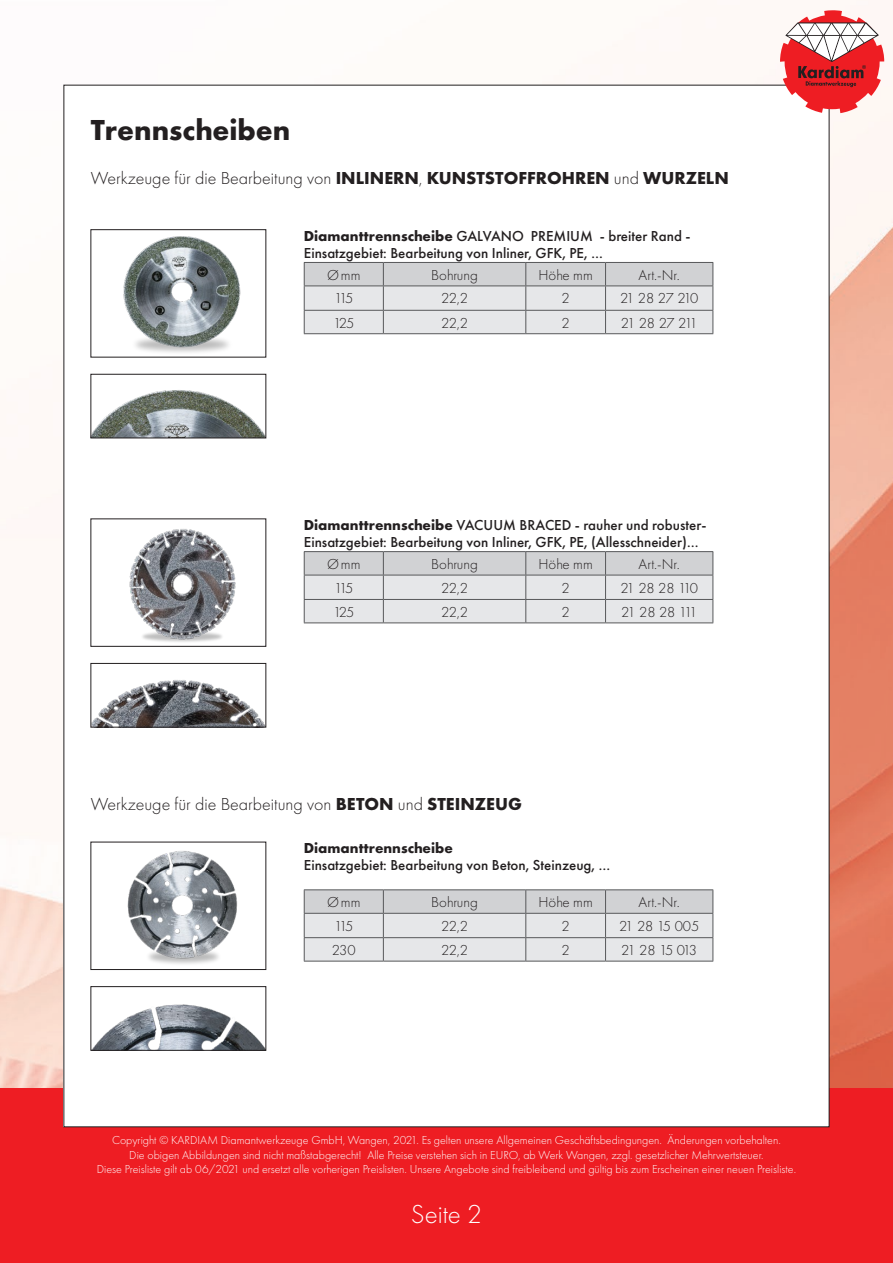
<style>
.page{position:relative;width:893px;height:1263px;background:#fff}
.page>*{position:absolute;margin:0;border:0;box-sizing:border-box;transform-origin:0 0}
.t1{font:700 30px "Futura PT";color:#231f20}
.t2{font:300 27px "Futura PT";color:#fff}
.t3{font:300 18px "Futura PT";color:#231f20}
.t4{font:500 15px "Futura PT";color:#231f20}
.t5{font:300 15px "Futura PT";color:#231f20}
.t6{font:700 15px "Futura PT";color:#231f20}
.t7{font:300 12px "Futura PT";color:#fff}
.s1{font-weight:700}
</style>
<div class="page">
<img style="left:0;top:57px;width:893px;height:1031px">
<div style="left:0;top:1088px;width:893px;height:175px;background:#ee1d23"></div>
<div style="left:64px;top:85px;width:765px;height:1042px;background:#fff"></div>
<svg style="left:780px;top:10px;width:104px;height:103px"></svg>
<hr style="left:304px;top:551px;width:79px;height:1px;background:#57585a">
<hr style="left:383px;top:551px;width:143px;height:1px;background:#57585a">
<hr style="left:526px;top:551px;width:80px;height:1px;background:#57585a">
<hr style="left:606px;top:551px;width:107px;height:1px;background:#57585a">
<svg style="left:304px;top:552px;width:409px;height:70px;background:#d9dadc"></svg>
<hr style="left:304px;top:622px;width:79px;height:1px;background:#57585a">
<hr style="left:383px;top:622px;width:143px;height:1px;background:#57585a">
<hr style="left:526px;top:622px;width:80px;height:1px;background:#57585a">
<hr style="left:606px;top:622px;width:107px;height:1px;background:#57585a">
<img style="left:129px;top:529px;width:107px;height:113px">
<img style="left:93px;top:680px;width:171px;height:45px">
<div style="left:91px;top:663px;width:175px;height:64px;border:1px solid #231f20"></div>
<hr style="left:304px;top:889px;width:79px;height:1px;background:#57585a">
<hr style="left:383px;top:889px;width:143px;height:1px;background:#57585a">
<hr style="left:526px;top:889px;width:80px;height:1px;background:#57585a">
<hr style="left:606px;top:889px;width:107px;height:1px;background:#57585a">
<svg style="left:304px;top:890px;width:409px;height:71px;background:#d8d9db"></svg>
<hr style="left:304px;top:961px;width:79px;height:1px;background:#57585a">
<hr style="left:383px;top:961px;width:143px;height:1px;background:#57585a">
<hr style="left:526px;top:961px;width:80px;height:1px;background:#57585a">
<hr style="left:606px;top:961px;width:107px;height:1px;background:#57585a">
<img style="left:127px;top:851px;width:111px;height:113px">
<img style="left:93px;top:1004px;width:171px;height:44px">
<div style="left:91px;top:986px;width:175px;height:64px;border:1px solid #231f20"></div>
<svg style="left:304px;top:262px;width:409px;height:71px;background:#d7d8da"></svg>
<hr style="left:304px;top:333px;width:79px;height:1px;background:#57585a">
<hr style="left:383px;top:333px;width:143px;height:1px;background:#57585a">
<hr style="left:526px;top:333px;width:80px;height:1px;background:#57585a">
<hr style="left:606px;top:333px;width:107px;height:1px;background:#57585a">
<img style="left:123px;top:236px;width:118px;height:117px">
<img style="left:93px;top:390px;width:171px;height:46px">
<div style="left:91px;top:374px;width:175px;height:64px;border:1px solid #231f20"></div>
<p class="t1" style="left:91px;top:110px;width:201px">Trennscheiben</p>
<p class="t3" style="left:91px;top:168px;width:639px">Werkzeuge für die Bearbeitung von <span class="s1">INLINERN</span>, <span class="s1">KUNSTSTOFFROHREN</span> und <span class="s1">WURZELN</span></p>
<p class="t4" style="left:304px;top:227px;width:388px"><span class="s1">Diamanttrennscheibe</span> GALVANO PREMIUM - breiter Rand -</p>
<p class="t4" style="left:304px;top:244px;width:301px">Einsatzgebiet: Bearbeitung von Inliner, GFK, PE, …</p>
<p class="t5" style="left:327px;top:266px;width:35px">Ømm</p>
<p class="t5" style="left:431px;top:266px;width:48px">Bohrung</p>
<p class="t5" style="left:538px;top:266px;width:56px">Höhe mm</p>
<p class="t5" style="left:639px;top:266px;width:43px">Art.-Nr.</p>
<p class="t5" style="left:334px;top:290px;width:21px">115</p>
<p class="t5" style="left:441px;top:290px;width:29px">22,2</p>
<p class="t5" style="left:562px;top:290px;width:10px">2</p>
<p class="t5" style="left:620px;top:290px;width:80px">21 28 27 210</p>
<p class="t5" style="left:333px;top:314px;width:23px">125</p>
<p class="t5" style="left:441px;top:314px;width:29px">22,2</p>
<p class="t5" style="left:562px;top:314px;width:10px">2</p>
<p class="t5" style="left:621px;top:314px;width:78px">21 28 27 211</p>
<p class="t4" style="left:304px;top:516px;width:404px"><span class="s1">Diamanttrennscheibe</span> VACUUM BRACED - rauher und robuster-</p>
<p class="t4" style="left:304px;top:533px;width:397px">Einsatzgebiet: Bearbeitung von Inliner, GFK, PE, (Allesschneider)…</p>
<p class="t5" style="left:327px;top:556px;width:35px">Ømm</p>
<p class="t5" style="left:431px;top:556px;width:48px">Bohrung</p>
<p class="t5" style="left:538px;top:556px;width:56px">Höhe mm</p>
<p class="t5" style="left:639px;top:556px;width:43px">Art.-Nr.</p>
<p class="t5" style="left:334px;top:579px;width:21px">115</p>
<p class="t5" style="left:441px;top:579px;width:29px">22,2</p>
<p class="t5" style="left:562px;top:579px;width:10px">2</p>
<p class="t5" style="left:620px;top:579px;width:79px">21 28 28 110</p>
<p class="t5" style="left:333px;top:603px;width:23px">125</p>
<p class="t5" style="left:441px;top:603px;width:29px">22,2</p>
<p class="t5" style="left:562px;top:603px;width:10px">2</p>
<p class="t5" style="left:621px;top:603px;width:78px">21 28 28 111</p>
<p class="t3" style="left:91px;top:794px;width:433px">Werkzeuge für die Bearbeitung von <span class="s1">BETON</span> und <span class="s1">STEINZEUG</span></p>
<p class="t6" style="left:304px;top:839px;width:151px">Diamanttrennscheibe</p>
<p class="t4" style="left:304px;top:856px;width:308px">Einsatzgebiet: Bearbeitung von Beton, Steinzeug, …</p>
<p class="t5" style="left:327px;top:894px;width:35px">Ømm</p>
<p class="t5" style="left:431px;top:894px;width:48px">Bohrung</p>
<p class="t5" style="left:538px;top:894px;width:56px">Höhe mm</p>
<p class="t5" style="left:639px;top:894px;width:43px">Art.-Nr.</p>
<p class="t5" style="left:334px;top:917px;width:21px">115</p>
<p class="t5" style="left:441px;top:917px;width:29px">22,2</p>
<p class="t5" style="left:562px;top:917px;width:10px">2</p>
<p class="t5" style="left:619px;top:917px;width:82px">21 28 15 005</p>
<p class="t5" style="left:332px;top:942px;width:25px">230</p>
<p class="t5" style="left:441px;top:942px;width:29px">22,2</p>
<p class="t5" style="left:562px;top:942px;width:10px">2</p>
<p class="t5" style="left:621px;top:942px;width:77px">21 28 15 013</p>
<p class="t7" style="left:112px;top:1133px;width:670px">Copyright © KARDIAM Diamantwerkzeuge GmbH, Wangen, 2021. Es gelten unsere Allgemeinen Geschäftsbedingungen. Änderungen vorbehalten.</p>
<p class="t7" style="left:129px;top:1148px;width:636px">Die obigen Abbildungen sind nicht maßstabgerecht! Alle Preise verstehen sich in EURO, ab Werk Wangen, zzgl. gesetzlicher Mehrwertsteuer.</p>
<p class="t7" style="left:97px;top:1162px;width:701px">Diese Preisliste gilt ab 06/2021 und ersetzt alle vorherigen Preislisten. Unsere Angebote sind freibleibend und gültig bis zum Erscheinen einer neuen Preisliste.</p>
<p class="t2" style="left:411px;top:1199px;width:73px">Seite 2</p>
</div>
